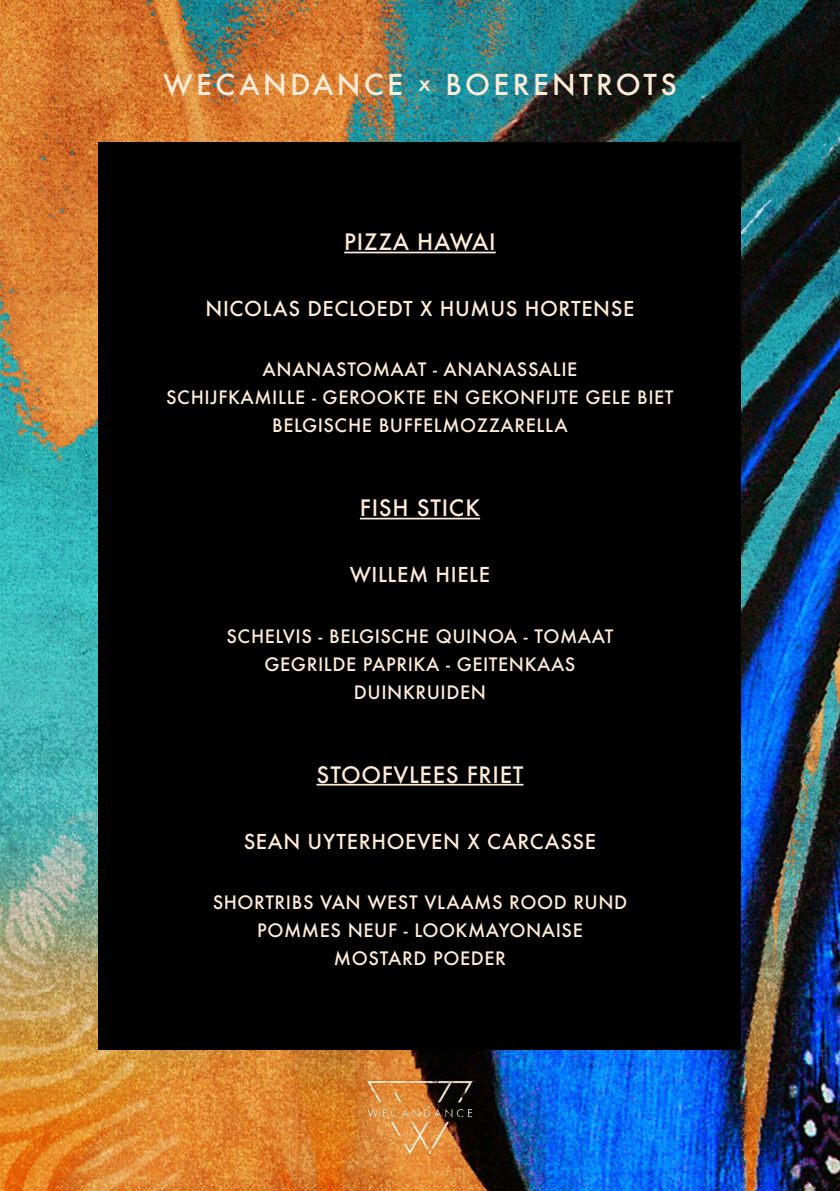
<style>
.page{position:relative;width:840px;height:1191px;background:#fff}
.page>*{position:absolute;margin:0;border:0;box-sizing:border-box;transform-origin:0 0}
.t1{font:500 28px "Futura";letter-spacing:.12em;color:#feebd7}
.t2{font:500 22px "Futura";letter-spacing:.03em;color:#feebd7}
.t3{font:500 20px "Futura";letter-spacing:.03em;color:#feebd7}
.t4{font:500 18px/28px "Futura";letter-spacing:.03em;color:#feebd7;text-align:center}
.s1{font-size:22px}
</style>
<div class="page">
<img style="left:0;top:0;width:839px;height:1191px">
<div style="left:99px;top:142px;width:641px;height:907px;background:#000"></div>
<img style="left:349px;top:1049px;width:141px;height:139px">
<hr style="left:344px;top:252px;width:151px;height:1px;background:#feebd7">
<hr style="left:360px;top:518px;width:120px;height:1px;background:#feebd7">
<hr style="left:316px;top:784px;width:207px;height:1px;background:#feebd7">
<h1 class="t1" style="left:163px;top:65px;width:514px">WECANDANCE <span class="s1">x</span> BOERENTROTS</h1>
<p class="t2" style="left:344px;top:227px;width:153px">PIZZA HAWAI</p>
<p class="t3" style="left:205px;top:295px;width:430px">NICOLAS DECLOEDT X HUMUS HORTENSE</p>
<p class="t4" style="left:166px;top:355px;width:508px">ANANASTOMAAT - ANANASSALIE<br>SCHIJFKAMILLE - GEROOKTE EN GEKONFIJTE GELE BIET<br>BELGISCHE BUFFELMOZZARELLA</p>
<p class="t2" style="left:360px;top:493px;width:122px">FISH STICK</p>
<p class="t3" style="left:349px;top:561px;width:142px">WILLEM HIELE</p>
<p class="t4" style="left:226px;top:621px;width:388px">SCHELVIS - BELGISCHE QUINOA - TOMAAT<br>GEGRILDE PAPRIKA - GEITENKAAS<br>DUINKRUIDEN</p>
<p class="t2" style="left:316px;top:759px;width:208px">STOOFVLEES FRIET</p>
<p class="t3" style="left:243px;top:827px;width:354px">SEAN UYTERHOEVEN X CARCASSE</p>
<p class="t4" style="left:212px;top:887px;width:416px">SHORTRIBS VAN WEST VLAAMS ROOD RUND<br>POMMES NEUF - LOOKMAYONAISE<br>MOSTARD POEDER</p>
</div>
